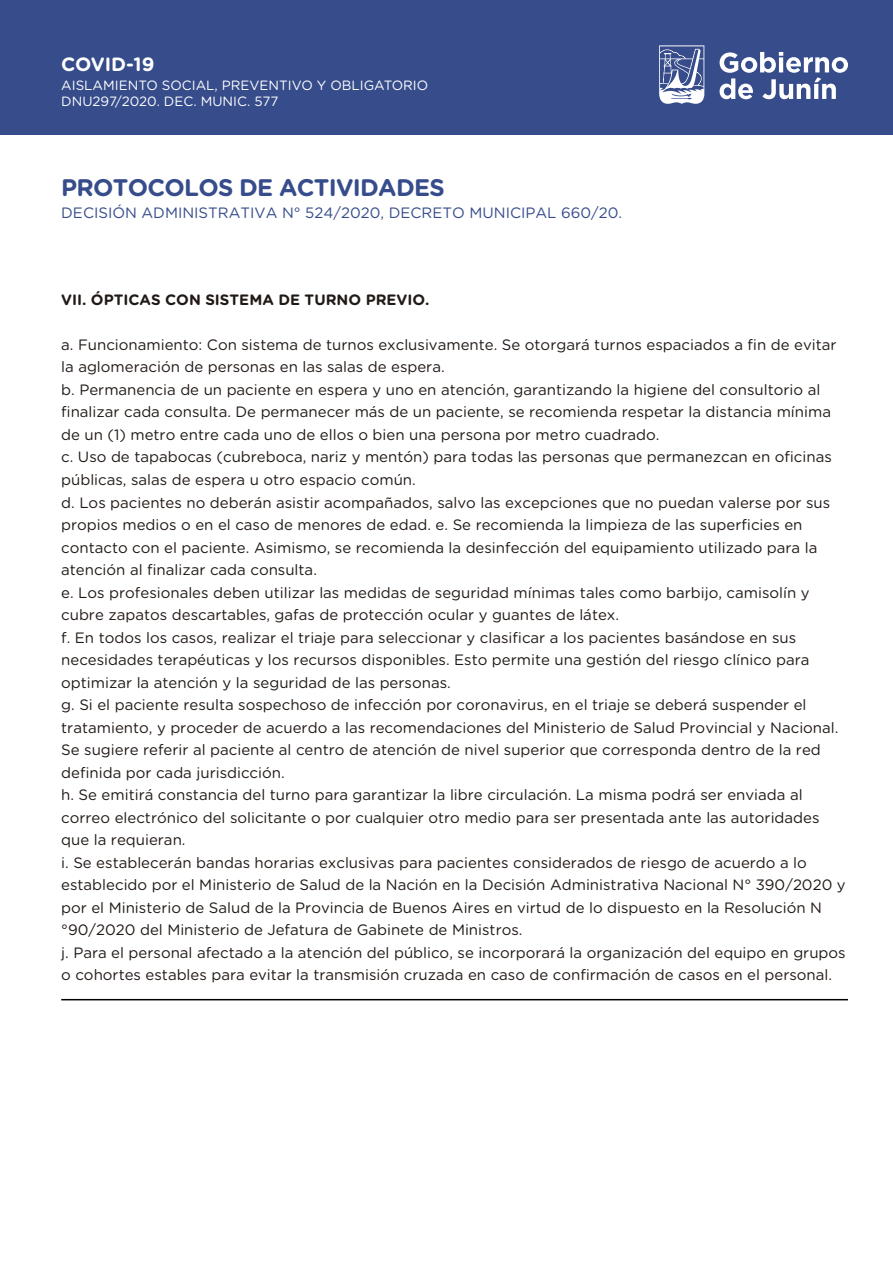
<style>
.page{position:relative;width:893px;height:1263px;background:#fff}
.page>*{position:absolute;margin:0;border:0;box-sizing:border-box;transform-origin:0 0}
.t1{font:700 24px "Gotham Rounded";letter-spacing:-.03em;color:#364c8b}
.t2{font:700 19.2px "Gotham Rounded";color:#fff}
.t3{font:15px/22.5px "Gotham Rounded";color:#211915}
.t4{font:15px "Gotham Rounded";color:#364c8b}
.t5{font:700 15px "Gotham Rounded";color:#211915}
.t6{font:13.5px/15.3px "Gotham Rounded";color:#fff}
</style>
<div class="page">
<div style="left:0;top:0;width:893px;height:134px;background:#364c8b"></div>
<svg style="left:720px;top:52px;width:128px;height:47px"></svg>
<svg style="left:659px;top:45px;width:45px;height:59px"></svg>
<hr style="left:61px;top:999px;width:787px;height:1px;background:#010002">
<p class="t2" style="left:61px;top:50px;width:95px">COVID-19</p>
<p class="t6" style="left:61px;top:77px;width:368px">AISLAMIENTO SOCIAL, PREVENTIVO Y OBLIGATORIO<br>DNU297/2020. DEC. MUNIC. 577</p>
<h1 class="t1" style="left:61px;top:170px;width:385px">PROTOCOLOS DE ACTIVIDADES</h1>
<p class="t4" style="left:61px;top:202px;width:562px">DECISIÓN ADMINISTRATIVA N° 524/2020, DECRETO MUNICIPAL 660/20.</p>
<p class="t5" style="left:61px;top:289px;width:370px">VII. ÓPTICAS CON SISTEMA DE TURNO PREVIO.</p>
<p class="t3" style="left:61px;top:333px;width:786px">a. Funcionamiento: Con sistema de turnos exclusivamente. Se otorgará turnos espaciados a fin de evitar la aglomeración de personas en las salas de espera.<br>b. Permanencia de un paciente en espera y uno en atención, garantizando la higiene del consultorio al finalizar cada consulta. De permanecer más de un paciente, se recomienda respetar la distancia mínima de un (1) metro entre cada uno de ellos o bien una persona por metro cuadrado.<br>c. Uso de tapabocas (cubreboca, nariz y mentón) para todas las personas que permanezcan en oficinas públicas, salas de espera u otro espacio común.<br>d. Los pacientes no deberán asistir acompañados, salvo las excepciones que no puedan valerse por sus propios medios o en el caso de menores de edad. e. Se recomienda la limpieza de las superficies en contacto con el paciente. Asimismo, se recomienda la desinfección del equipamiento utilizado para la atención al finalizar cada consulta.<br>e. Los profesionales deben utilizar las medidas de seguridad mínimas tales como barbijo, camisolín y cubre zapatos descartables, gafas de protección ocular y guantes de látex.<br>f. En todos los casos, realizar el triaje para seleccionar y clasificar a los pacientes basándose en sus necesidades terapéuticas y los recursos disponibles. Esto permite una gestión del riesgo clínico para optimizar la atención y la seguridad de las personas.<br>g. Si el paciente resulta sospechoso de infección por coronavirus, en el triaje se deberá suspender el tratamiento, y proceder de acuerdo a las recomendaciones del Ministerio de Salud Provincial y Nacional.<br>Se sugiere referir al paciente al centro de atención de nivel superior que corresponda dentro de la red definida por cada jurisdicción.<br>h. Se emitirá constancia del turno para garantizar la libre circulación. La misma podrá ser enviada al correo electrónico del solicitante o por cualquier otro medio para ser presentada ante las autoridades que la requieran.<br>i. Se establecerán bandas horarias exclusivas para pacientes considerados de riesgo de acuerdo a lo establecido por el Ministerio de Salud de la Nación en la Decisión Administrativa Nacional N° 390/2020 y por el Ministerio de Salud de la Provincia de Buenos Aires en virtud de lo dispuesto en la Resolución N °90/2020 del Ministerio de Jefatura de Gabinete de Ministros.<br>j. Para el personal afectado a la atención del público, se incorporará la organización del equipo en grupos o cohortes estables para evitar la transmisión cruzada en caso de confirmación de casos en el personal.</p>
</div>
